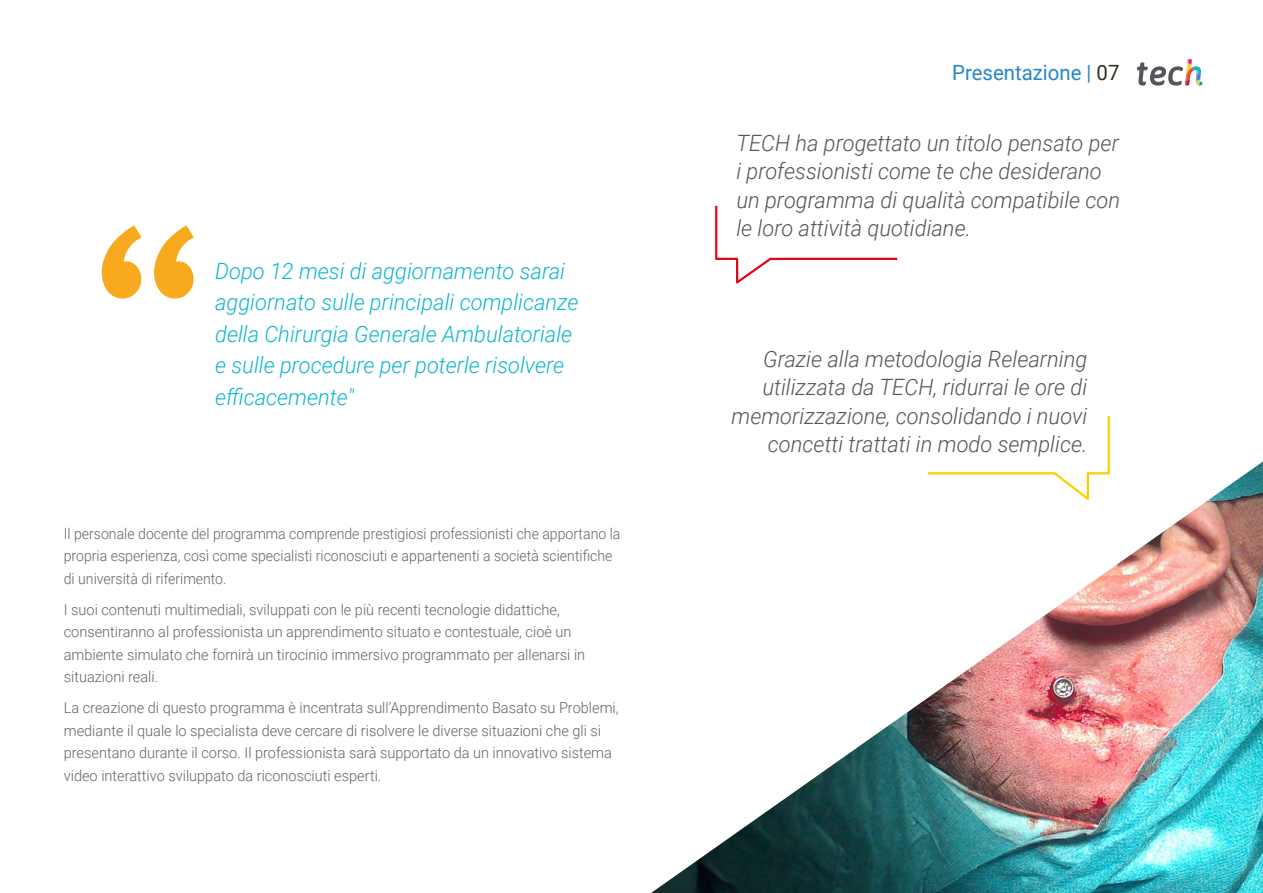
<style>
.page{position:relative;width:1263px;height:893px;background:#fff}
.page>*{position:absolute;margin:0;border:0;box-sizing:border-box;transform-origin:0 0}
.t1{font:italic 300 22.5px/28.5px "Roboto";color:#52555b}
.t2{font:italic 300 22.5px/31.5px "Roboto";color:#0fb6cf}
.t3{font:21px "Roboto";color:#2488c9}
.t4{font:300 15px/22.5px "Roboto";color:#61646a}
.t5{font:300 15px/22.5px "Roboto";color:#61646a;scale:.94 1}
.s1{color:#312e20}
</style>
<div class="page">
<svg style="left:102px;top:225px;width:92px;height:74px"></svg>
<svg style="left:715px;top:205px;width:183px;height:79px"></svg>
<svg style="left:1137px;top:59px;width:65px;height:27px"></svg>
<img style="left:651px;top:461px;width:612px;height:432px">
<svg style="left:925px;top:416px;width:186px;height:87px"></svg>
<h1 class="t2" style="left:215px;top:254px;width:365px">Dopo 12 mesi di aggiornamento sarai aggiornato sulle principali complicanze della Chirurgia Generale Ambulatoriale e sulle procedure per poterle risolvere efficacemente"</h1>
<p class="t5" style="left:64px;top:521px;width:594px">Il personale docente del programma comprende prestigiosi professionisti che apportano la propria esperienza, così come specialisti riconosciuti e appartenenti a società scientifiche di università di riferimento.</p>
<p class="t4" style="left:64px;top:597px;width:523px">I suoi contenuti multimediali, sviluppati con le più recenti tecnologie didattiche, consentiranno al professionista un apprendimento situato e contestuale, cioè un ambiente simulato che fornirà un tirocinio immersivo programmato per allenarsi in situazioni reali.</p>
<p class="t4" style="left:64px;top:696px;width:556px">La creazione di questo programma è incentrata sull’Apprendimento Basato su Problemi, mediante il quale lo specialista deve cercare di risolvere le diverse situazioni che gli si presentano durante il corso. Il professionista sarà supportato da un innovativo sistema video interattivo sviluppato da riconosciuti esperti.</p>
<h2 class="t3" style="left:952px;top:57px;width:169px">Presentazione | <span class="s1">07</span></h2>
<h1 class="t1" style="left:736px;top:128px;width:385px">TECH ha progettato un titolo pensato per i professionisti come te che desiderano un programma di qualità compatibile con le loro attività quotidiane.</h1>
<h1 class="t1" style="left:731px;top:344px;width:357px;text-align:right">Grazie alla metodologia Relearning utilizzata da TECH, ridurrai le ore di memorizzazione, consolidando i nuovi concetti trattati in modo semplice.</h1>
</div>
